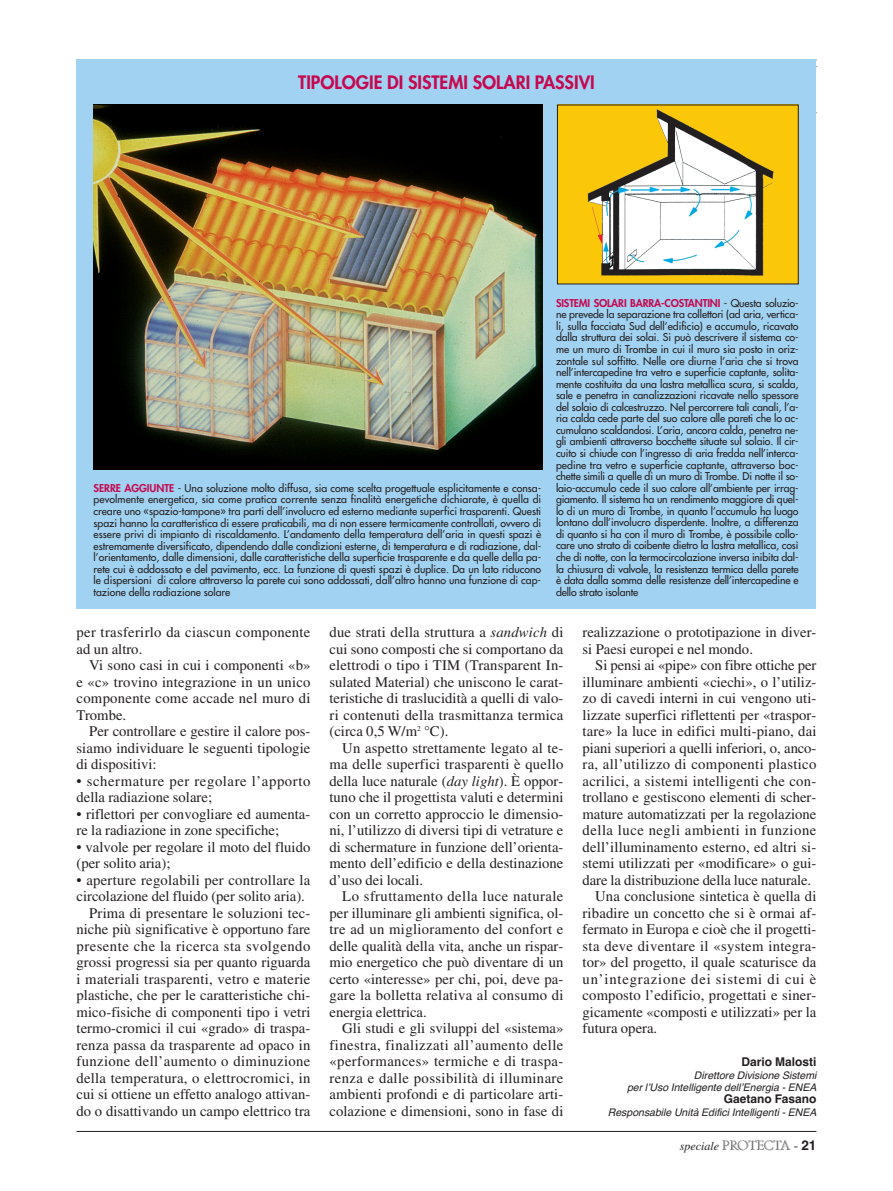
<style>
.page{position:relative;width:893px;height:1191px;background:#fff}
.page>*{position:absolute;margin:0;border:0;box-sizing:border-box;transform-origin:0 0}
.t1{font:800 18px "Futura";color:#c60850}
.t2{font:14.7px/16.5px "Times";letter-spacing:.005em;color:#231f20;text-align:justify}
.t3{font:14.7px "Times";letter-spacing:.025em;color:#231f20}
.t4{font:14.7px "Times";letter-spacing:.035em;color:#231f20}
.t5{font:14.7px/16.5px "Times";letter-spacing:.04em;color:#231f20}
.t6{font:14.7px "Times";letter-spacing:.055em;color:#231f20}
.t7{font:700 12px "Helvetica";color:#231f20}
.t8{font:italic 12px "Times";color:#231f20}
.t9{font:10.5px/11.6px "Futura";letter-spacing:-.005em;color:#231f20;text-align:justify}
.t10{font:italic 10.5px/12.5px "Helvetica";color:#231f20;text-align:right}
.s1{font-weight:800;color:#c60850}
.s2{font-style:italic}
.s3{font-family:"Augustea Inline";font-style:normal;font-size:12.75px}
.s4{font-style:normal;font-size:13.5px}
.s5{font-family:"Helvetica";font-weight:700;font-style:normal;font-size:13.5px}
</style>
<div class="page">
<hr style="left:77px;top:1131px;width:739px;height:1px;background:#231f20">
<div style="left:77px;top:60px;width:739px;height:549px;background:#a1d2f1"></div>
<img style="left:559px;top:107px;width:238px;height:175px">
<div style="left:557px;top:105px;width:242px;height:179px;border:1px solid #231f20"></div>
<img style="left:94px;top:105px;width:448px;height:364px">
<p class="t1" style="left:298px;top:74px;width:298px">TIPOLOGIE DI SISTEMI SOLARI PASSIVI</p>
<p class="t9" style="left:94px;top:483px;width:449px"><span class="s1">SERRE AGGIUNTE</span> - Una soluzione molto diffusa, sia come scelta progettuale esplicitamente e consa&shy;pevolmente energetica, sia come pratica corrente senza finalità energetiche dichiarate, è quella di creare uno «spazio-tampone» tra parti dell’involucro ed esterno mediante superfici trasparenti. Questi spazi hanno la caratteristica di essere praticabili, ma di non essere termicamente controllati, ovvero di essere privi di impianto di riscaldamento. L’andamento della temperatura dell’aria in questi spazi è estremamente diversificato, dipendendo dalle condizioni esterne, di temperatura e di radiazione, dal&shy;l’orientamento, dalle dimensioni, dalle caratteristiche della superficie trasparente e da quelle della pa&shy;rete cui è addossato e del pavimento, ecc. La funzione di questi spazi è duplice. Da un lato riducono le dispersioni di calore attraverso la parete cui sono addossati, dall’altro hanno una funzione di cap&shy;tazione della radiazione solare</p>
<p class="t9" style="left:556px;top:298px;width:244px"><span class="s1">SISTEMI SOLARI BARRA-COSTANTINI</span> - Questa soluzio&shy;ne prevede la separazione tra collettori (ad aria, vertica&shy;li, sulla facciata Sud dell’edificio) e accumulo, ricavato dalla struttura dei solai. Si può descrivere il sistema co&shy;me un muro di Trombe in cui il muro sia posto in oriz&shy;zontale sul soffitto. Nelle ore diurne l’aria che si trova nell’intercapedine tra vetro e superficie captante, solita&shy;mente costituita da una lastra metallica scura, si scalda, sale e penetra in canalizzazioni ricavate nello spessore del solaio di calcestruzzo. Nel percorrere tali canali, l’a&shy;ria calda cede parte del suo calore alle pareti che lo ac&shy;cumulano scaldandosi. L’aria, ancora calda, penetra ne&shy;gli ambienti attraverso bocchette situate sul solaio. Il cir&shy;cuito si chiude con l’ingresso di aria fredda nell’interca&shy;pedine tra vetro e superficie captante, attraverso boc&shy;chette simili a quelle di un muro di Trombe. Di notte il so&shy;laio-accumulo cede il suo calore all’ambiente per irrag&shy;giamento. Il sistema ha un rendimento maggiore di quel&shy;lo di un muro di Trombe, in quanto l’accumulo ha luogo lontano dall’involucro disperdente. Inoltre, a differenza di quanto si ha con il muro di Trombe, è possibile collo&shy;care uno strato di coibente dietro la lastra metallica, così che di notte, con la termocircolazione inversa inibita dal&shy;la chiusura di valvole, la resistenza termica della parete è data dalla somma delle resistenze dell’intercapedine e dello strato isolante</p>
<p class="t2" style="left:77px;top:625px;width:235px">per trasferirlo da ciascun componente ad un altro.</p>
<p class="t2" style="left:77px;top:658px;width:235px;text-indent:13px">Vi sono casi in cui i componenti «b» e «c» trovino integrazione in un unico componente come accade nel muro di Trombe.</p>
<p class="t2" style="left:77px;top:724px;width:235px;text-indent:13px">Per controllare e gestire il calore pos&shy;siamo individuare le seguenti tipologie di dispositivi:</p>
<p class="t5" style="left:77px;top:773px;width:235px">• schermature per regolare l’apporto della radiazione solare;</p>
<p class="t2" style="left:77px;top:806px;width:235px">• riflettori per convogliare ed aumenta&shy;re la radiazione in zone specifiche;</p>
<p class="t2" style="left:77px;top:839px;width:235px">• valvole per regolare il moto del fluido (per solito aria);</p>
<p class="t2" style="left:77px;top:872px;width:235px">• aperture regolabili per controllare la</p>
<p class="t2" style="left:77px;top:889px;width:230px">circolazione del fluido (per solito aria).</p>
<p class="t2" style="left:89px;top:905px;width:223px">Prima di presentare le soluzioni tec-</p>
<p class="t2" style="left:77px;top:922px;width:235px">niche più significative è opportuno fare</p>
<p class="t4" style="left:77px;top:940px;width:235px">presente che la ricerca sta svolgendo</p>
<p class="t2" style="left:77px;top:955px;width:235px">grossi progressi sia per quanto riguarda</p>
<p class="t2" style="left:77px;top:971px;width:235px">i materiali trasparenti, vetro e materie</p>
<p class="t2" style="left:77px;top:988px;width:235px">plastiche, che per le caratteristiche chi-</p>
<p class="t2" style="left:77px;top:1004px;width:235px">mico-fisiche di componenti tipo i vetri</p>
<p class="t2" style="left:77px;top:1021px;width:235px">termo-cromici il cui «grado» di traspa-</p>
<p class="t2" style="left:77px;top:1037px;width:235px">renza passa da trasparente ad opaco in</p>
<p class="t3" style="left:77px;top:1055px;width:235px">funzione dell’aumento o diminuzione</p>
<p class="t2" style="left:77px;top:1070px;width:235px">della temperatura, o elettrocromici, in</p>
<p class="t2" style="left:77px;top:1087px;width:235px">cui si ottiene un effetto analogo attivan-</p>
<p class="t2" style="left:77px;top:1103px;width:235px">do o disattivando un campo elettrico tra</p>
<p class="t2" style="left:330px;top:625px;width:235px">due strati della struttura a <span class="s2">sandwich</span> di cui sono composti che si comportano da elettrodi o tipo i TIM (Transparent In&shy;sulated Material) che uniscono le carat&shy;teristiche di traslucidità a quelli di valo&shy;ri contenuti della trasmittanza termica (circa 0,5 W/m<sup>2</sup> °C).</p>
<p class="t2" style="left:330px;top:740px;width:235px;text-indent:13px">Un aspetto strettamente legato al te&shy;ma delle superfici trasparenti è quello della luce naturale (<span class="s2">day light</span>). È oppor&shy;tuno che il progettista valuti e determini con un corretto approccio le dimensio&shy;ni, l’utilizzo di diversi tipi di vetrature e di schermature in funzione dell’orienta&shy;mento dell’edificio e della destinazione d’uso dei locali.</p>
<p class="t2" style="left:330px;top:889px;width:235px;text-indent:13px">Lo sfruttamento della luce naturale per illuminare gli ambienti significa, ol&shy;tre ad un miglioramento del confort e delle qualità della vita, anche un rispar&shy;mio energetico che può diventare di un certo «interesse» per chi, poi, deve pa&shy;gare la bolletta relativa al consumo di energia elettrica.</p>
<p class="t2" style="left:330px;top:1021px;width:235px;text-indent:13px">Gli studi e gli sviluppi del «sistema» finestra, finalizzati all’aumento delle «performances» termiche e di traspa&shy;renza e dalle possibilità di illuminare ambienti profondi e di particolare arti&shy;colazione e dimensioni, sono in fase di</p>
<p class="t2" style="left:583px;top:625px;width:235px">realizzazione o prototipazione in diver&shy;si Paesi europei e nel mondo.</p>
<p class="t2" style="left:595px;top:658px;width:223px">Si pensi ai «pipe» con fibre ottiche per</p>
<p class="t2" style="left:583px;top:674px;width:235px">illuminare ambienti «ciechi», o l’utiliz-</p>
<p class="t2" style="left:583px;top:691px;width:235px">zo di cavedi interni in cui vengono uti-</p>
<p class="t2" style="left:583px;top:707px;width:235px">lizzate superfici riflettenti per «traspor-</p>
<p class="t2" style="left:583px;top:724px;width:235px">tare» la luce in edifici multi-piano, dai</p>
<p class="t2" style="left:583px;top:740px;width:235px">piani superiori a quelli inferiori, o, anco-</p>
<p class="t3" style="left:583px;top:758px;width:235px">ra, all’utilizzo di componenti plastico</p>
<p class="t2" style="left:583px;top:773px;width:235px">acrilici, a sistemi intelligenti che con-</p>
<p class="t2" style="left:583px;top:790px;width:235px">trollano e gestiscono elementi di scher-</p>
<p class="t2" style="left:583px;top:806px;width:235px">mature automatizzati per la regolazione</p>
<p class="t4" style="left:583px;top:824px;width:235px">della luce negli ambienti in funzione</p>
<p class="t2" style="left:583px;top:839px;width:235px">dell’illuminamento esterno, ed altri si-</p>
<p class="t2" style="left:583px;top:856px;width:235px">stemi utilizzati per «modificare» o gui-</p>
<p class="t2" style="left:583px;top:872px;width:230px">dare la distribuzione della luce naturale.</p>
<p class="t2" style="left:595px;top:889px;width:223px">Una conclusione sintetica è quella di</p>
<p class="t2" style="left:583px;top:905px;width:235px">ribadire un concetto che si è ormai af-</p>
<p class="t2" style="left:583px;top:922px;width:235px">fermato in Europa e cioè che il progetti-</p>
<p class="t3" style="left:583px;top:940px;width:235px">sta deve diventare il «system integra-</p>
<p class="t2" style="left:583px;top:955px;width:235px">tor» del progetto, il quale scaturisce da</p>
<p class="t6" style="left:583px;top:973px;width:235px">un’integrazione dei sistemi di cui è</p>
<p class="t2" style="left:583px;top:988px;width:235px">composto l’edificio, progettati e siner-</p>
<p class="t2" style="left:583px;top:1004px;width:235px">gicamente «composti e utilizzati» per la</p>
<p class="t2" style="left:583px;top:1021px;width:76px">futura opera.</p>
<p class="t7" style="left:741px;top:1057px;width:76px">Dario Malosti</p>
<p class="t10" style="left:627px;top:1069px;width:191px">Direttore Divisione Sistemi<br>per lʼUso Intelligente dellʼEnergia - ENEA</p>
<p class="t7" style="left:724px;top:1094px;width:94px">Gaetano Fasano</p>
<p class="t10" style="left:608px;top:1106px;width:210px">Responsabile Unità Edifici Intelligenti - ENEA</p>
<p class="t8" style="left:680px;top:1142px;width:138px">speciale <span class="s3">PROTECTA</span> <span class="s4">-</span> <span class="s5">21</span></p>
</div>
